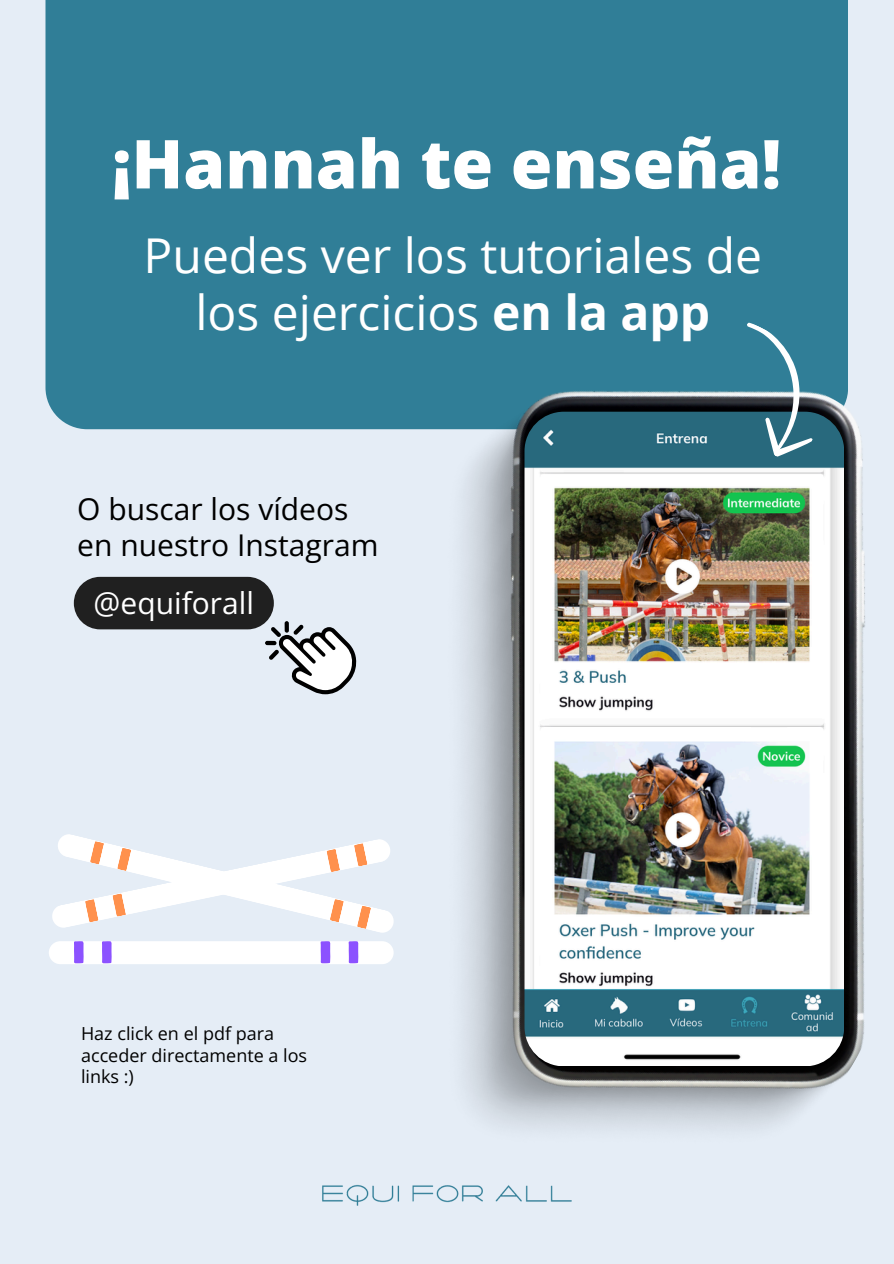
<style>
.page{position:relative;width:894px;height:1264px;background:#fff}
.page>*{position:absolute;margin:0;border:0;box-sizing:border-box;transform-origin:0 0}
.t1{font:800 67.5px "Open Sans";color:#fff}
.t2{font:48px/57.3px "Open Sans";color:#fff;text-align:center}
.t3{font:30px/36px "Open Sans";color:#000}
.t4{font:30px "Open Sans";color:#fff}
.t5{font:18px/21.3px "Open Sans";color:#000}
.s1{font-weight:700}
</style>
<div class="page">
<div style="left:0;top:0;width:893px;height:1263px;background:#e5edf6"></div>
<div style="left:45px;top:0;width:802px;height:429px;background:#307e97"></div>
<div style="left:74px;top:577px;width:200px;height:52px;background:#202020;border-radius:26px"></div>
<img style="left:161px;top:249px;width:704px;height:880px">
<img style="left:524px;top:411px;width:319px;height:654px;border-radius:39px">
<svg style="left:265px;top:621px;width:91px;height:73px"></svg>
<svg style="left:701px;top:321px;width:127px;height:147px"></svg>
<img style="left:322px;top:1184px;width:250px;height:22px">
<svg style="left:52px;top:831px;width:344px;height:104px"></svg>
<div style="left:49px;top:941px;width:344px;height:23px;background:#fff;border-radius:11px"></div>
<svg style="left:102px;top:941px;width:10px;height:22px"></svg>
<svg style="left:74px;top:941px;width:10px;height:22px"></svg>
<svg style="left:348px;top:941px;width:10px;height:22px"></svg>
<svg style="left:320px;top:941px;width:10px;height:22px"></svg>
<p class="t1" style="left:112px;top:116px;width:670px">¡Hannah te enseña!</p>
<p class="t2" style="left:144px;top:225px;width:619px">Puedes ver los tutoriales de los ejercicios <span class="s1">en la app</span></p>
<h1 class="t3" style="left:77px;top:491px;width:303px">O buscar los vídeos en nuestro Instagram</h1>
<p class="t4" style="left:94px;top:582px;width:162px">@equiforall</p>
<h2 class="t5" style="left:81px;top:1022px;width:227px">Haz click en el pdf para acceder directamente a los links :)</h2>
</div>
